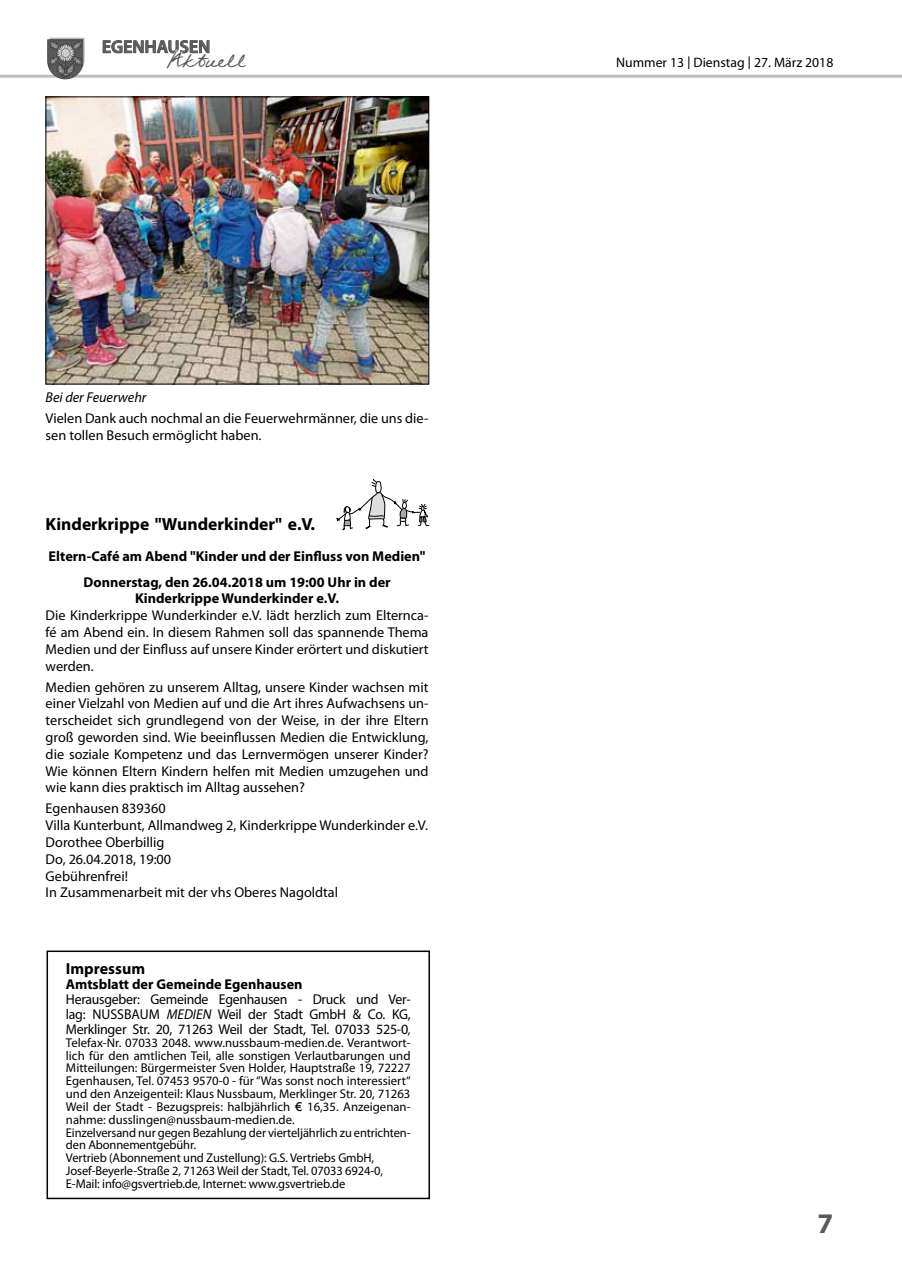
<style>
.page{position:relative;width:902px;height:1280px;background:#fff}
.page>*{position:absolute;margin:0;border:0;box-sizing:border-box;transform-origin:0 0}
.t1{font:700 28.5px "Myriad Pro";color:#58595b}
.t2{font:22.95px "Federico Handwriting";color:#58595b}
.t3{font:600 18px "Myriad Pro";color:#58595b}
.t4{font:700 17.55px "Myriad Pro";color:#000}
.t5{font:700 16.05px "Myriad Pro";color:#000}
.t6{font:14.25px/16.8px "Myriad Pro";color:#000}
.t7{font:700 14.25px/25.3px "Myriad Pro";color:#000;text-align:center}
.t8{font:14.25px/15px "Myriad Pro";letter-spacing:-.02em;color:#000}
.t9{font:italic 14.25px "Myriad Pro";color:#000}
.t10{font:13.65px "Myriad Pro";color:#000}
.t11{font:12.75px/12.9px "Myriad Pro";color:#000}
.s1{font-style:italic}
.s2{font-size:12.75px}
.s3{font-family:"Gill Sans"}
.s4{font-family:"Lucida Sans"}
</style>
<div class="page">
<hr style="left:0;top:75px;width:901px;height:3px;background:#bcbec0">
<svg style="left:102px;top:40px;width:108px;height:14px"></svg>
<svg style="left:50px;top:38px;width:35px;height:37px"></svg>
<img style="left:47px;top:39px;width:36px;height:40px">
<img style="left:48px;top:99px;width:379px;height:283px">
<div style="left:46px;top:97px;width:383px;height:287px;border:1px solid #000"></div>
<svg style="left:336px;top:479px;width:93px;height:52px"></svg>
<div style="left:47px;top:950px;width:383px;height:249px;border:2px solid #000"></div>
<p class="t3" style="left:102px;top:35px;width:110px">EGENHAUSEN</p>
<h2 class="t2" style="left:167px;top:46px;width:80px">Aktuell</h2>
<p class="t9" style="left:46px;top:390px;width:102px">Bei der Feuerwehr</p>
<p class="t6" style="left:46px;top:410px;width:384px">Vielen Dank auch nochmal an die Feuerwehrmänner, die uns die&shy;sen tollen Besuch ermöglicht haben.</p>
<p class="t4" style="left:46px;top:513px;width:271px">Kinderkrippe "Wunderkinder" e.V.</p>
<p class="t7" style="left:49px;top:543px;width:378px">Eltern-Café am Abend "Kinder und der Einfluss von Medien"<br>Donnerstag, den 26.04.2018 um 19:00 Uhr in der</p>
<p class="t7" style="left:135px;top:585px;width:206px">Kinderkrippe Wunderkinder e.V.</p>
<p class="t6" style="left:46px;top:607px;width:384px;text-align:justify">Die Kinderkrippe Wunderkinder e.V. lädt herzlich zum Elternca&shy;fé am Abend ein. In diesem Rahmen soll das spannende Thema Medien und der Einfluss auf unsere Kinder erörtert und diskutiert werden.</p>
<p class="t6" style="left:46px;top:678px;width:384px;text-align:justify">Medien gehören zu unserem Alltag, unsere Kinder wachsen mit einer Vielzahl von Medien auf und die Art ihres Aufwachsens un&shy;terscheidet sich grundlegend von der Weise, in der ihre Eltern groß geworden sind. Wie beeinflussen Medien die Entwicklung, die soziale Kompetenz und das Lernvermögen unserer Kinder?<br>Wie können Eltern Kindern helfen mit Medien umzugehen und wie kann dies praktisch im Alltag aussehen?</p>
<p class="t6" style="left:46px;top:800px;width:384px">Egenhausen 839360<br>Villa Kunterbunt, Allmandweg 2, Kinderkrippe Wunderkinder e.V.<br>Dorothee Oberbillig<br>Do, 26.04.2018, 19:00<br>Gebührenfrei!<br>In Zusammenarbeit mit der vhs Oberes Nagoldtal</p>
<p class="t5" style="left:66px;top:958px;width:81px">Impressum</p>
<p class="t7" style="left:66px;top:971px;width:238px">Amtsblatt der Gemeinde Egenhausen</p>
<p class="t8" style="left:66px;top:991px;width:346px">Herausgeber: Gemeinde Egenhausen - Druck und Ver&shy;lag: Nussbaum</p>
<p class="t8" style="left:66px;top:1006px;width:346px;text-align:right"><span class="s1">Medien</span> Weil der Stadt GmbH &amp; Co. KG,<br>Merklinger Str. 20, 71263 Weil der Stadt, Tel. 07033 525-0<span class="s2">,</span></p>
<p class="t11" style="left:66px;top:1036px;width:346px">Telefax-Nr. 07033 2048. www.nussbaum-medien.de. Verantwort&shy;lich für den amtlichen Teil, alle sonstigen Verlautbarungen und Mitteilungen: Bürgermeister Sven Holder, Hauptstraße 19, 72227<br>Egenhausen, Tel. 07453 9570-0 - für “Was sonst noch interessiert“ und den Anzeigenteil: Klaus Nussbaum, Merklinger Str. 20, 71263<br>Weil der Stadt - Bezugspreis: halbjährlich <span class="s3">€</span> 16,35. Anzeigenan&shy;nahme: dusslingen@nussbaum-medien.de.<br>Einzelversand nur gegen Bezahlung der vierteljährlich zu entrichten&shy;den Abonnementgebühr.<br>Vertrieb (Abonnement und Zustellung): G.S. Vertriebs GmbH, Josef-Beyerle-Straße 2, 71263 Weil der Stadt, Tel. 07033 6924-0, E-Mail: info@gsvertrieb.de, Internet: www.gsvertrieb.de</p>
<p class="t10" style="left:616px;top:54px;width:218px">Nummer 13 <span class="s4">|</span> Dienstag <span class="s4">|</span> 27. März 2018</p>
<h1 class="t1" style="left:817px;top:1205px;width:17px">7</h1>
</div>
